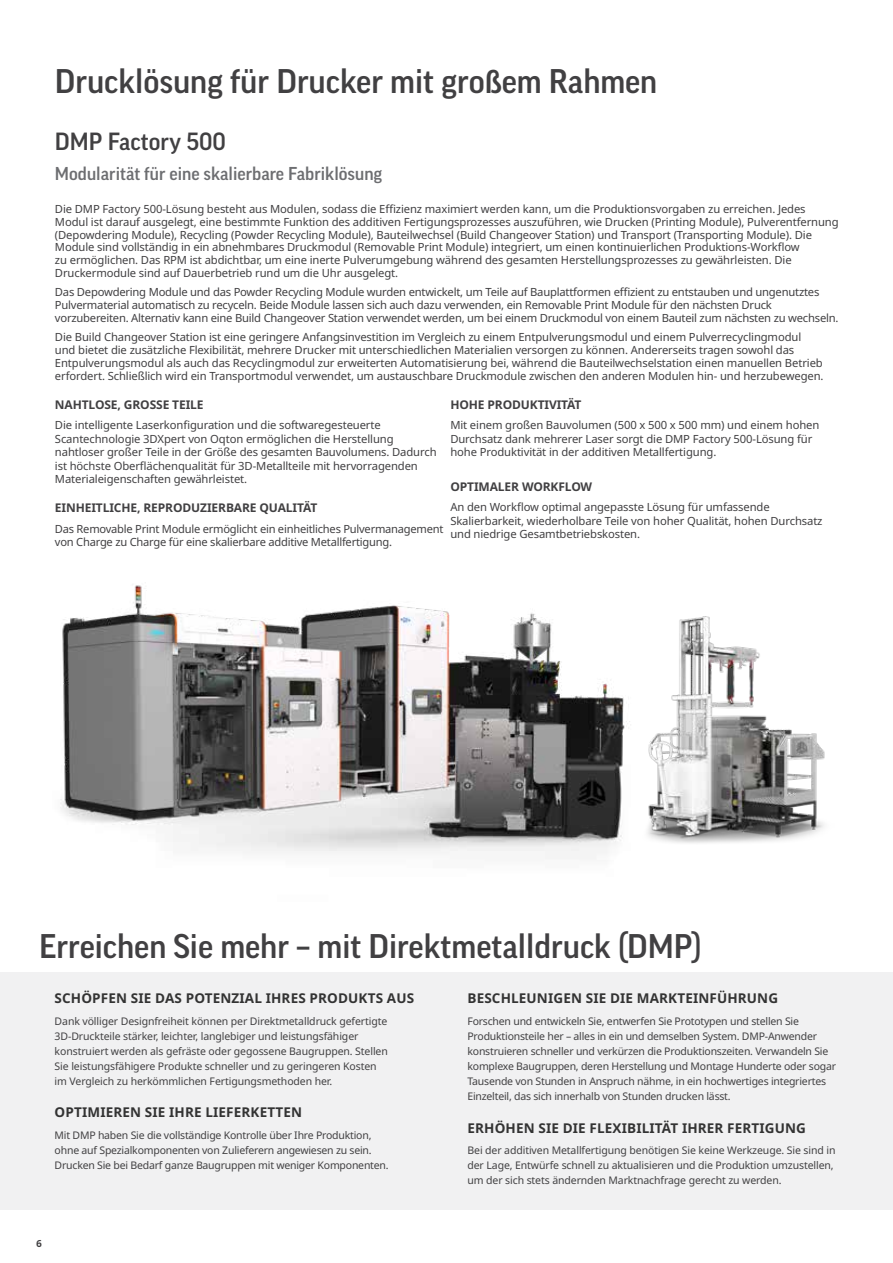
<style>
.page{position:relative;width:893px;height:1263px;background:#fff}
.page>*{position:absolute;margin:0;border:0;box-sizing:border-box;transform-origin:0 0}
.t1{font:500 33px "Good Pro";color:#414042}
.t2{font:500 24px "Good Pro";color:#414042}
.t3{font:500 18px "Good Pro";color:#6d6e71}
.t4{font:700 13.5px "Noto Sans";letter-spacing:.01em;color:#333}
.t5{font:700 12px "Noto Sans";letter-spacing:-.01em;color:#414042}
.t6{font:11.25px/12.8px "Noto Sans";letter-spacing:-.01em;color:#414042}
.t7{font:10.5px/15px "Noto Sans";letter-spacing:-.02em;color:#414042}
.t8{font:700 9.75px "Noto Sans";color:#414042}
</style>
<div class="page">
<img style="left:60px;top:585px;width:570px;height:274px">
<img style="left:647px;top:617px;width:178px;height:226px">
<div style="left:0;top:972px;width:893px;height:237px;background:#f1f1f2"></div>
<h1 class="t1" style="left:55px;top:63px;width:604px">Drucklösung für Drucker mit großem Rahmen</h1>
<h2 class="t2" style="left:55px;top:128px;width:173px">DMP Factory 500</h2>
<h3 class="t3" style="left:55px;top:163px;width:329px">Modularität für eine skalierbare Fabriklösung</h3>
<p class="t6" style="left:55px;top:203px;width:785px">Die DMP Factory 500-Lösung besteht aus Modulen, sodass die Effizienz maximiert werden kann, um die Produktionsvorgaben zu erreichen. Jedes Modul ist darauf ausgelegt, eine bestimmte Funktion des additiven Fertigungsprozesses auszuführen, wie Drucken (Printing Module), Pulverentfernung (Depowdering Module), Recycling (Powder Recycling Module), Bauteilwechsel (Build Changeover Station) und Transport (Transporting Module). Die Module sind vollständig in ein abnehmbares Druckmodul (Removable Print Module) integriert, um einen kontinuierlichen Produktions-Workflow<br>zu ermöglichen. Das RPM ist abdichtbar, um eine inerte Pulverumgebung während des gesamten Herstellungsprozesses zu gewährleisten. Die Druckermodule sind auf Dauerbetrieb rund um die Uhr ausgelegt.</p>
<p class="t6" style="left:55px;top:286px;width:785px">Das Depowdering Module und das Powder Recycling Module wurden entwickelt, um Teile auf Bauplattformen effizient zu entstauben und ungenutztes<br>Pulvermaterial automatisch zu recyceln. Beide Module lassen sich auch dazu verwenden, ein Removable Print Module für den nächsten Druck vorzubereiten. Alternativ kann eine Build Changeover Station verwendet werden, um bei einem Druckmodul von einem Bauteil zum nächsten zu wechseln.</p>
<p class="t6" style="left:55px;top:331px;width:770px">Die Build Changeover Station ist eine geringere Anfangsinvestition im Vergleich zu einem Entpulverungsmodul und einem Pulverrecyclingmodul und bietet die zusätzliche Flexibilität, mehrere Drucker mit unterschiedlichen Materialien versorgen zu können. Andererseits tragen sowohl das Entpulverungsmodul als auch das Recyclingmodul zur erweiterten Automatisierung bei, während die Bauteilwechselstation einen manuellen Betrieb erfordert. Schließlich wird ein Transportmodul verwendet, um austauschbare Druckmodule zwischen den anderen Modulen hin- und herzubewegen.</p>
<p class="t5" style="left:55px;top:398px;width:150px">NAHTLOSE, GROSSE TEILE</p>
<p class="t6" style="left:55px;top:419px;width:383px;line-height:13.5px">Die intelligente Laserkonfiguration und die softwaregesteuerte Scantechnologie 3DXpert von Oqton ermöglichen die Herstellung nahtloser großer Teile in der Größe des gesamten Bauvolumens. Dadurch ist höchste Oberflächenqualität für 3D-Metallteile mit hervorragenden Materialeigenschaften gewährleistet.</p>
<p class="t5" style="left:55px;top:501px;width:264px">EINHEITLICHE, REPRODUZIERBARE QUALITÄT</p>
<p class="t6" style="left:55px;top:522px;width:390px;line-height:13.5px">Das Removable Print Module ermöglicht ein einheitliches Pulvermanagement von Charge zu Charge für eine skalierbare additive Metallfertigung.</p>
<p class="t5" style="left:450px;top:398px;width:133px">HOHE PRODUKTIVITÄT</p>
<p class="t6" style="left:450px;top:419px;width:371px;line-height:13.5px">Mit einem großen Bauvolumen (500 x 500 x 500 mm) und einem hohen<br>Durchsatz dank mehrerer Laser sorgt die DMP Factory 500-Lösung für hohe Produktivität in der additiven Metallfertigung.</p>
<p class="t5" style="left:450px;top:480px;width:143px">OPTIMALER WORKFLOW</p>
<p class="t6" style="left:450px;top:500px;width:374px;line-height:13.5px">An den Workflow optimal angepasste Lösung für umfassende<br>Skalierbarkeit, wiederholbare Teile von hoher Qualität, hohen Durchsatz und niedrige Gesamtbetriebskosten.</p>
<h1 class="t1" style="left:39px;top:927px;width:664px">Erreichen Sie mehr – mit Direktmetalldruck (DMP)</h1>
<p class="t4" style="left:55px;top:991px;width:361px">SCHÖPFEN SIE DAS POTENZIAL IHRES PRODUKTS AUS</p>
<p class="t7" style="left:55px;top:1014px;width:335px">Dank völliger Designfreiheit können per Direktmetalldruck gefertigte 3D-Druckteile stärker, leichter, langlebiger und leistungsfähiger konstruiert werden als gefräste oder gegossene Baugruppen. Stellen Sie leistungsfähigere Produkte schneller und zu geringeren Kosten im Vergleich zu herkömmlichen Fertigungsmethoden her.</p>
<p class="t4" style="left:55px;top:1105px;width:249px">OPTIMIEREN SIE IHRE LIEFERKETTEN</p>
<p class="t7" style="left:55px;top:1128px;width:335px">Mit DMP haben Sie die vollständige Kontrolle über Ihre Produktion, ohne auf Spezialkomponenten von Zulieferern angewiesen zu sein.<br>Drucken Sie bei Bedarf ganze Baugruppen mit weniger Komponenten.</p>
<p class="t4" style="left:467px;top:991px;width:312px">BESCHLEUNIGEN SIE DIE MARKTEINFÜHRUNG</p>
<p class="t7" style="left:467px;top:1014px;width:370px">Forschen und entwickeln Sie, entwerfen Sie Prototypen und stellen Sie Produktionsteile her – alles in ein und demselben System. DMP-Anwender konstruieren schneller und verkürzen die Produktionszeiten. Verwandeln Sie komplexe Baugruppen, deren Herstellung und Montage Hunderte oder sogar Tausende von Stunden in Anspruch nähme, in ein hochwertiges integriertes Einzelteil, das sich innerhalb von Stunden drucken lässt.</p>
<p class="t4" style="left:467px;top:1120px;width:340px">ERHÖHEN SIE DIE FLEXIBILITÄT IHRER FERTIGUNG</p>
<p class="t7" style="left:467px;top:1143px;width:370px">Bei der additiven Metallfertigung benötigen Sie keine Werkzeuge. Sie sind in der Lage, Entwürfe schnell zu aktualisieren und die Produktion umzustellen, um der sich stets ändernden Marktnachfrage gerecht zu werden.</p>
<p class="t8" style="left:36px;top:1238px;width:7px">6</p>
</div>
